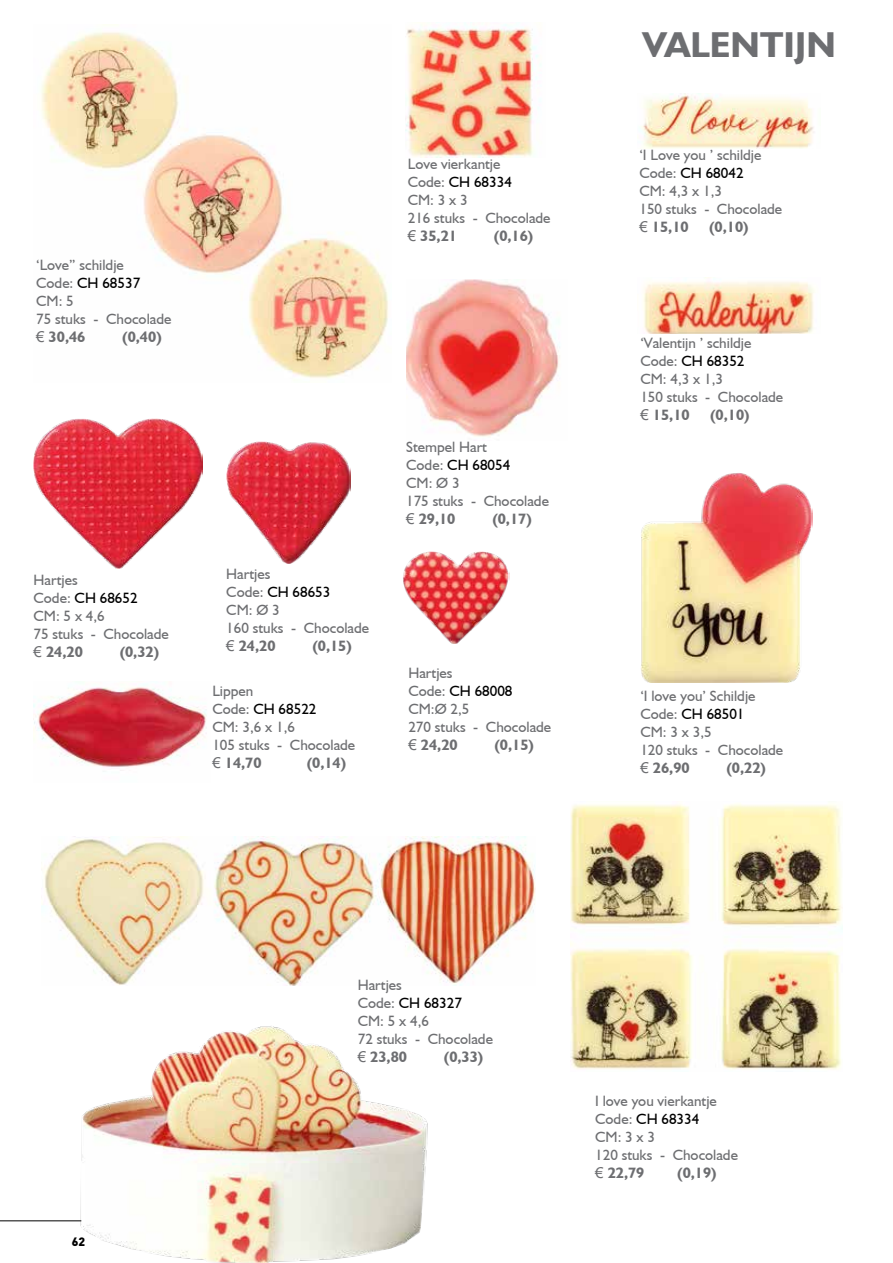
<style>
.page{position:relative;width:893px;height:1263px;background:#fff}
.page>*{position:absolute;margin:0;border:0;box-sizing:border-box;transform-origin:0 0}
.t1{font:700 36px "Humanist 521 BT";color:#6d6e71}
.t2{font:15px/18px "Humanist 521 BT";color:#6d6e71}
.t3{font:700 15px "Humanist 521 BT";color:#6d6e71}
.t4{font:900 12px "DIN";color:#000}
.s1{color:#000}
.s2{font-family:"Arial"}
.s3{font-weight:700}
</style>
<div class="page">
<hr style="left:0;top:1220px;width:85px;height:1px;background:#000">
<img style="left:43px;top:1026px;width:385px;height:237px">
<img style="left:42px;top:836px;width:493px;height:150px">
<img style="left:226px;top:442px;width:124px;height:121px">
<img style="left:405px;top:22px;width:136px;height:135px">
<img style="left:34px;top:419px;width:168px;height:150px">
<img style="left:403px;top:552px;width:106px;height:91px">
<img style="left:641px;top:473px;width:171px;height:210px">
<img style="left:34px;top:684px;width:173px;height:88px">
<img style="left:640px;top:94px;width:174px;height:55px">
<img style="left:41px;top:32px;width:348px;height:347px">
<img style="left:643px;top:282px;width:172px;height:51px">
<img style="left:570px;top:804px;width:272px;height:266px">
<img style="left:406px;top:279px;width:154px;height:158px">
<p class="t2" style="left:36px;top:256px;width:137px">‘Love” schildje<br>Code: <span class="s1">CH 68537<br></span>CM: 5<br>75 stuks - Chocolade <span class="s2">€</span> <span class="s3">30,46</span></p>
<p class="t3" style="left:122px;top:328px;width:41px">(0,40)</p>
<p class="t2" style="left:34px;top:570px;width:137px">Hartjes<br>Code: <span class="s1">CH 68652<br></span>CM: 5 x 4,6<br>75 stuks - Chocolade <span class="s2">€</span> <span class="s3">24,20</span></p>
<p class="t3" style="left:120px;top:642px;width:41px">(0,32)</p>
<p class="t2" style="left:408px;top:154px;width:144px">Love vierkantje<br>Code: <span class="s1">CH 68334<br></span>CM: 3 x 3<br>216 stuks - Chocolade <span class="s2">€</span> <span class="s3">35,21</span></p>
<p class="t3" style="left:494px;top:226px;width:41px">(0,16)</p>
<p class="t2" style="left:226px;top:565px;width:144px">Hartjes<br>Code: <span class="s1">CH 68653<br></span>CM: Ø 3<br>160 stuks - Chocolade <span class="s2">€</span> <span class="s3">24,20</span></p>
<p class="t3" style="left:312px;top:637px;width:41px">(0,15)</p>
<p class="t2" style="left:212px;top:681px;width:144px">Lippen<br>Code: <span class="s1">CH 68522<br></span>CM: 3,6 x 1,6<br>105 stuks - Chocolade <span class="s2">€</span> <span class="s3">14,70</span></p>
<p class="t3" style="left:307px;top:753px;width:41px">(0,14)</p>
<p class="t2" style="left:406px;top:438px;width:144px">Stempel Hart<br>Code: <span class="s1">CH 68054<br></span>CM: Ø 3<br>175 stuks - Chocolade <span class="s2">€</span> <span class="s3">29,10</span></p>
<p class="t3" style="left:492px;top:510px;width:41px">(0,17)</p>
<p class="t2" style="left:408px;top:664px;width:144px">Hartjes<br>Code: <span class="s1">CH 68008<br></span>CM:Ø 2,5<br>270 stuks - Chocolade <span class="s2">€</span> <span class="s3">24,20</span></p>
<p class="t3" style="left:495px;top:736px;width:41px">(0,15)</p>
<h1 class="t1" style="left:642px;top:22px;width:195px">VALENTIJN</h1>
<p class="t2" style="left:639px;top:146px;width:144px">‘I Love you ’ schildje<br>Code: <span class="s1">CH 68042<br></span>CM: 4,3 x 1,3<br>150 stuks - Chocolade <span class="s2">€</span> <span class="s3">15,10</span></p>
<p class="t3" style="left:709px;top:218px;width:41px">(0,10)</p>
<p class="t2" style="left:640px;top:334px;width:144px">‘Valentijn ’ schildje<br>Code: <span class="s1">CH 68352<br></span>CM: 4,3 x 1,3<br>150 stuks - Chocolade <span class="s2">€</span> <span class="s3">15,10</span></p>
<p class="t3" style="left:710px;top:406px;width:41px">(0,10)</p>
<p class="t2" style="left:640px;top:686px;width:144px">‘I love you’ Schildje<br>Code: <span class="s1">CH 68501<br></span>CM: 3 x 3,5<br>120 stuks - Chocolade <span class="s2">€</span> <span class="s3">26,90</span></p>
<p class="t3" style="left:726px;top:758px;width:41px">(0,22)</p>
<p class="t4" style="left:72px;top:1234px;width:15px">62</p>
<p class="t2" style="left:358px;top:975px;width:137px">Hartjes<br>Code: <span class="s1">CH 68327<br></span>CM: 5 x 4,6<br>72 stuks - Chocolade <span class="s2">€</span> <span class="s3">23,80</span></p>
<p class="t3" style="left:444px;top:1047px;width:41px">(0,33)</p>
<p class="t2" style="left:595px;top:1092px;width:144px">I love you vierkantje<br>Code: <span class="s1">CH 68334<br></span>CM: 3 x 3<br>120 stuks - Chocolade <span class="s2">€</span> <span class="s3">22,79</span></p>
<p class="t3" style="left:677px;top:1164px;width:41px">(0,19)</p>
</div>
